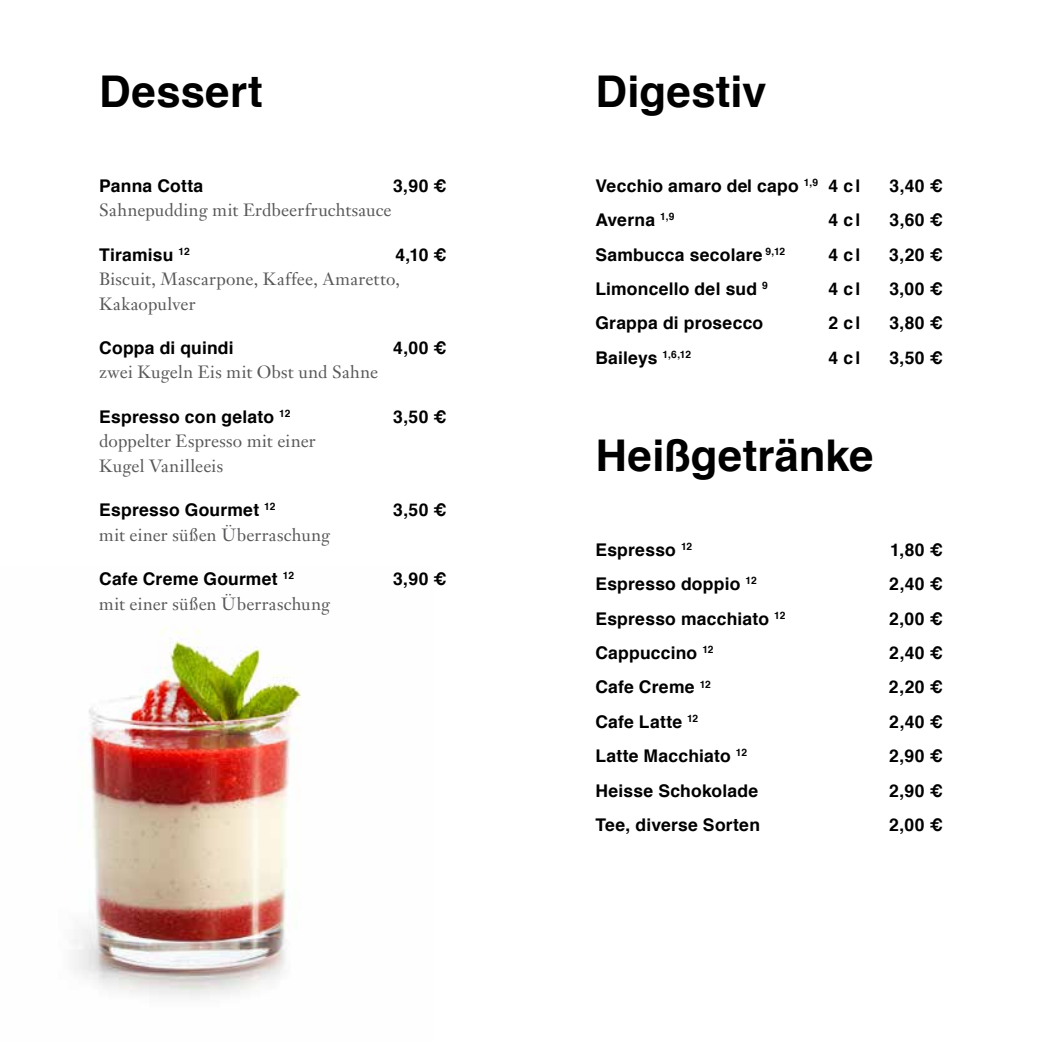
<style>
.page{position:relative;width:1042px;height:1042px;background:#fff}
.page>*{position:absolute;margin:0;border:0;box-sizing:border-box;transform-origin:0 0}
.t1{font:700 43.75px "Helvetica";letter-spacing:.005em;color:#000}
.t2{font:700 17.5px "Helvetica";letter-spacing:.015em;color:#000}
.t3{font:17.5px/24.5px "Janson Text LT Std";letter-spacing:.01em;color:#58585a}
</style>
<div class="page">
<img style="left:73px;top:627px;width:228px;height:371px">
<h1 class="t1" style="left:99px;top:57px;width:165px">Dessert</h1>
<p class="t2" style="left:99px;top:171px;width:106px">Panna Cotta</p>
<p class="t2" style="left:393px;top:171px;width:55px">3,90 €</p>
<p class="t3" style="left:99px;top:198px;width:294px">Sahnepudding mit Erdbeerfruchtsauce</p>
<p class="t2" style="left:99px;top:240px;width:92px">Tiramisu <sup>12</sup></p>
<p class="t2" style="left:395px;top:240px;width:53px">4,10 €</p>
<p class="t3" style="left:99px;top:267px;width:302px">Biscuit, Mascarpone, Kaffee, Amaretto,<br>Kakaopulver</p>
<p class="t2" style="left:99px;top:334px;width:136px">Coppa di quindi</p>
<p class="t2" style="left:393px;top:334px;width:55px">4,00 €</p>
<p class="t3" style="left:99px;top:360px;width:281px">zwei Kugeln Eis mit Obst und Sahne</p>
<p class="t2" style="left:99px;top:402px;width:193px">Espresso con gelato <sup>12</sup></p>
<p class="t2" style="left:393px;top:402px;width:55px">3,50 €</p>
<p class="t3" style="left:99px;top:429px;width:218px">doppelter Espresso mit einer<br>Kugel Vanilleeis</p>
<p class="t2" style="left:99px;top:496px;width:178px">Espresso Gourmet <sup>12</sup></p>
<p class="t2" style="left:393px;top:496px;width:55px">3,50 €</p>
<p class="t3" style="left:99px;top:522px;width:233px">mit einer süßen Überraschung</p>
<p class="t2" style="left:99px;top:565px;width:196px">Cafe Creme Gourmet <sup>12</sup></p>
<p class="t2" style="left:393px;top:565px;width:55px">3,90 €</p>
<p class="t3" style="left:99px;top:591px;width:233px">mit einer süßen Überraschung</p>
<h1 class="t1" style="left:595px;top:57px;width:173px">Digestiv</h1>
<p class="t2" style="left:595px;top:171px;width:266px">Vecchio amaro del capo <sup>1,9</sup> 4 cl</p>
<p class="t2" style="left:889px;top:171px;width:55px">3,40 €</p>
<p class="t2" style="left:595px;top:206px;width:81px">Averna <sup>1,9</sup></p>
<p class="t2" style="left:828px;top:206px;width:33px">4 cl</p>
<p class="t2" style="left:889px;top:206px;width:55px">3,60 €</p>
<p class="t2" style="left:595px;top:240px;width:191px">Sambucca secolare <sup>9,12</sup></p>
<p class="t2" style="left:828px;top:240px;width:33px">4 cl</p>
<p class="t2" style="left:889px;top:240px;width:55px">3,20 €</p>
<p class="t2" style="left:595px;top:275px;width:174px">Limoncello del sud <sup>9</sup></p>
<p class="t2" style="left:828px;top:275px;width:33px">4 cl</p>
<p class="t2" style="left:889px;top:275px;width:55px">3,00 €</p>
<p class="t2" style="left:595px;top:309px;width:169px">Grappa di prosecco</p>
<p class="t2" style="left:828px;top:309px;width:33px">2 cl</p>
<p class="t2" style="left:889px;top:309px;width:55px">3,80 €</p>
<p class="t2" style="left:595px;top:344px;width:97px">Baileys <sup>1,6,12</sup></p>
<p class="t2" style="left:828px;top:344px;width:33px">4 cl</p>
<p class="t2" style="left:889px;top:344px;width:55px">3,50 €</p>
<h1 class="t1" style="left:595px;top:420px;width:279px">Heißgetränke</h1>
<p class="t2" style="left:595px;top:535px;width:98px">Espresso <sup>12</sup></p>
<p class="t2" style="left:890px;top:535px;width:54px">1,80 €</p>
<p class="t2" style="left:595px;top:570px;width:163px">Espresso doppio <sup>12</sup></p>
<p class="t2" style="left:889px;top:570px;width:55px">2,40 €</p>
<p class="t2" style="left:595px;top:604px;width:191px">Espresso macchiato <sup>12</sup></p>
<p class="t2" style="left:889px;top:604px;width:55px">2,00 €</p>
<p class="t2" style="left:595px;top:639px;width:120px">Cappuccino <sup>12</sup></p>
<p class="t2" style="left:889px;top:639px;width:55px">2,40 €</p>
<p class="t2" style="left:595px;top:673px;width:117px">Cafe Creme <sup>12</sup></p>
<p class="t2" style="left:889px;top:673px;width:55px">2,20 €</p>
<p class="t2" style="left:595px;top:707px;width:104px">Cafe Latte <sup>12</sup></p>
<p class="t2" style="left:889px;top:707px;width:55px">2,40 €</p>
<p class="t2" style="left:595px;top:742px;width:153px">Latte Macchiato <sup>12</sup></p>
<p class="t2" style="left:889px;top:742px;width:55px">2,90 €</p>
<p class="t2" style="left:595px;top:776px;width:164px">Heisse Schokolade</p>
<p class="t2" style="left:889px;top:776px;width:55px">2,90 €</p>
<p class="t2" style="left:595px;top:811px;width:166px">Tee, diverse Sorten</p>
<p class="t2" style="left:889px;top:811px;width:55px">2,00 €</p>
</div>
